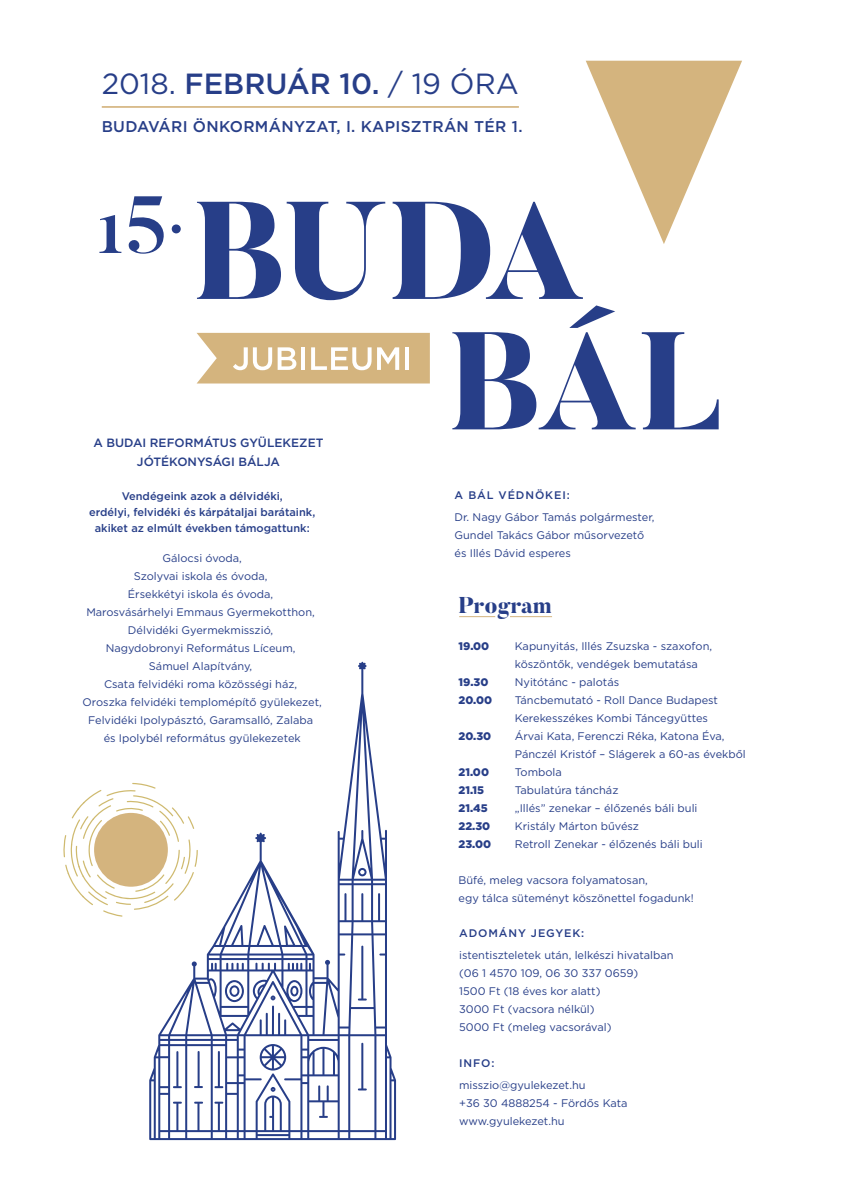
<style>
.page{position:relative;width:842px;height:1191px;background:#fff}
.page>*{position:absolute;margin:0;border:0;box-sizing:border-box;transform-origin:0 0}
.t1{font:29.2px "Gotham";color:#273e88}
.t2{font:800 22.8px "Butler";color:#273e88}
.t3{font:500 15.6px "Gotham";letter-spacing:.02em;color:#273e88}
.t4{font:500 12px/18.9px "Gotham";color:#273e88;text-align:center}
.t5{font:11px/18px "Gotham";color:#273e88}
.t6{font:500 11px/16px "Gotham";color:#273e88;text-align:center}
.t7{font:900 11px "Gotham";color:#273e88}
.t8{font:500 11px "Gotham";letter-spacing:.08em;color:#273e88}
.s1{font-weight:500}
</style>
<div class="page">
<svg style="left:149px;top:662px;width:247px;height:478px"></svg>
<svg style="left:225px;top:980px;width:19px;height:22px"></svg>
<hr style="left:459px;top:616px;width:36px;height:1px;background:#d4b47e">
<hr style="left:510px;top:616px;width:42px;height:1px;background:#d4b47e">
<hr style="left:102px;top:106px;width:417px;height:2px;background:#d4b47e">
<svg style="left:99px;top:215px;width:22px;height:38px"></svg>
<svg style="left:128px;top:196px;width:36px;height:58px"></svg>
<div style="left:172px;top:224px;width:9px;height:9px;background:#273e88;border-radius:50%"></div>
<svg style="left:197px;top:201px;width:84px;height:98px"></svg>
<svg style="left:287px;top:202px;width:98px;height:98px"></svg>
<svg style="left:393px;top:61px;width:349px;height:238px"></svg>
<svg style="left:452px;top:305px;width:184px;height:124px"></svg>
<svg style="left:642px;top:332px;width:77px;height:97px"></svg>
<svg style="left:197px;top:333px;width:233px;height:50px;background:#dbc094"></svg>
<hr style="left:405px;top:347px;width:4px;height:23px;background:#fff">
<svg style="left:63px;top:783px;width:135px;height:133px"></svg>
<h1 class="t1" style="left:102px;top:65px;width:418px">2018. <span class="s1">FEBRUÁR 10.</span> / 19 ÓRA</h1>
<h3 class="t3" style="left:102px;top:116px;width:422px">BUDAVÁRI ÖNKORMÁNYZAT, I. KAPISZTRÁN TÉR 1.</h3>
<p class="t4" style="left:93px;top:433px;width:232px">A BUDAI REFORMÁTUS GYÜLEKEZET<br>JÓTÉKONYSÁGI BÁLJA</p>
<p class="t6" style="left:89px;top:488px;width:228px">Vendégeink azok a délvidéki,<br>erdélyi, felvidéki és kárpátaljai barátaink, akiket az elmúlt években támogattunk:</p>
<p class="t5" style="left:83px;top:549px;width:241px;text-align:center">Gálocsi óvoda,<br>Szolyvai iskola és óvoda,<br>Érsekkétyi iskola és óvoda,<br>Marosvásárhelyi Emmaus Gyermekotthon,<br>Délvidéki Gyermekmisszió,<br>Nagydobronyi Református Líceum,<br>Sámuel Alapítvány,<br>Csata felvidéki roma közösségi ház,<br>Oroszka felvidéki templomépítő gyülekezet,<br>Felvidéki Ipolypásztó, Garamsalló, Zalaba és Ipolybél református gyülekezetek</p>
<p class="t8" style="left:455px;top:488px;width:117px">A BÁL VÉDNÖKEI:</p>
<p class="t5" style="left:455px;top:508px;width:201px">Dr. Nagy Gábor Tamás polgármester,<br>Gundel Takács Gábor műsorvezető és Illés Dávid esperes</p>
<h2 class="t2" style="left:459px;top:590px;width:94px">Program</h2>
<p class="t7" style="left:459px;top:638px;width:32px">19.00</p>
<p class="t5" style="left:515px;top:636px;width:199px">Kapunyitás, Illés Zsuzska - szaxofon, köszöntők, vendégek bemutatása</p>
<p class="t7" style="left:459px;top:674px;width:31px">19.30</p>
<p class="t5" style="left:515px;top:672px;width:106px">Nyitótánc - palotás</p>
<p class="t7" style="left:459px;top:692px;width:35px">20.00</p>
<p class="t5" style="left:515px;top:690px;width:205px">Táncbemutató - Roll Dance Budapest<br>Kerekesszékes Kombi Táncegyüttes</p>
<p class="t7" style="left:459px;top:728px;width:34px">20.30</p>
<p class="t5" style="left:515px;top:726px;width:232px">Árvai Kata, Ferenczi Réka, Katona Éva,<br>Pánczél Kristóf – Slágerek a 60-as évekből</p>
<p class="t7" style="left:459px;top:764px;width:32px">21.00</p>
<p class="t5" style="left:515px;top:762px;width:48px">Tombola</p>
<p class="t7" style="left:459px;top:782px;width:27px">21.15</p>
<p class="t5" style="left:515px;top:780px;width:105px">Tabulatúra táncház</p>
<p class="t7" style="left:459px;top:800px;width:31px">21.45</p>
<p class="t5" style="left:515px;top:798px;width:184px">„Illés” zenekar – élőzenés báli buli</p>
<p class="t7" style="left:459px;top:818px;width:33px">22.30</p>
<p class="t5" style="left:515px;top:816px;width:126px">Kristály Márton bűvész</p>
<p class="t7" style="left:459px;top:836px;width:34px">23.00</p>
<p class="t5" style="left:515px;top:834px;width:189px">Retroll Zenekar - élőzenés báli buli</p>
<p class="t5" style="left:459px;top:870px;width:237px">Büfé, meleg vacsora folyamatosan,<br>egy tálca süteményt köszönettel fogadunk!</p>
<p class="t8" style="left:459px;top:925px;width:127px">ADOMÁNY JEGYEK:</p>
<p class="t5" style="left:459px;top:945px;width:216px">istentiszteletek után, lelkészi hivatalban (06 1 4570 109, 06 30 337 0659)<br>1500 Ft (18 éves kor alatt)<br>3000 Ft (vacsora nélkül)<br>5000 Ft (meleg vacsorával)</p>
<p class="t6" style="left:459px;top:1054px;width:37px">INFO:</p>
<p class="t5" style="left:459px;top:1075px;width:170px">misszio@gyulekezet.hu<br>+36 30 4888254 - Fördős Kata www.gyulekezet.hu</p>
</div>
